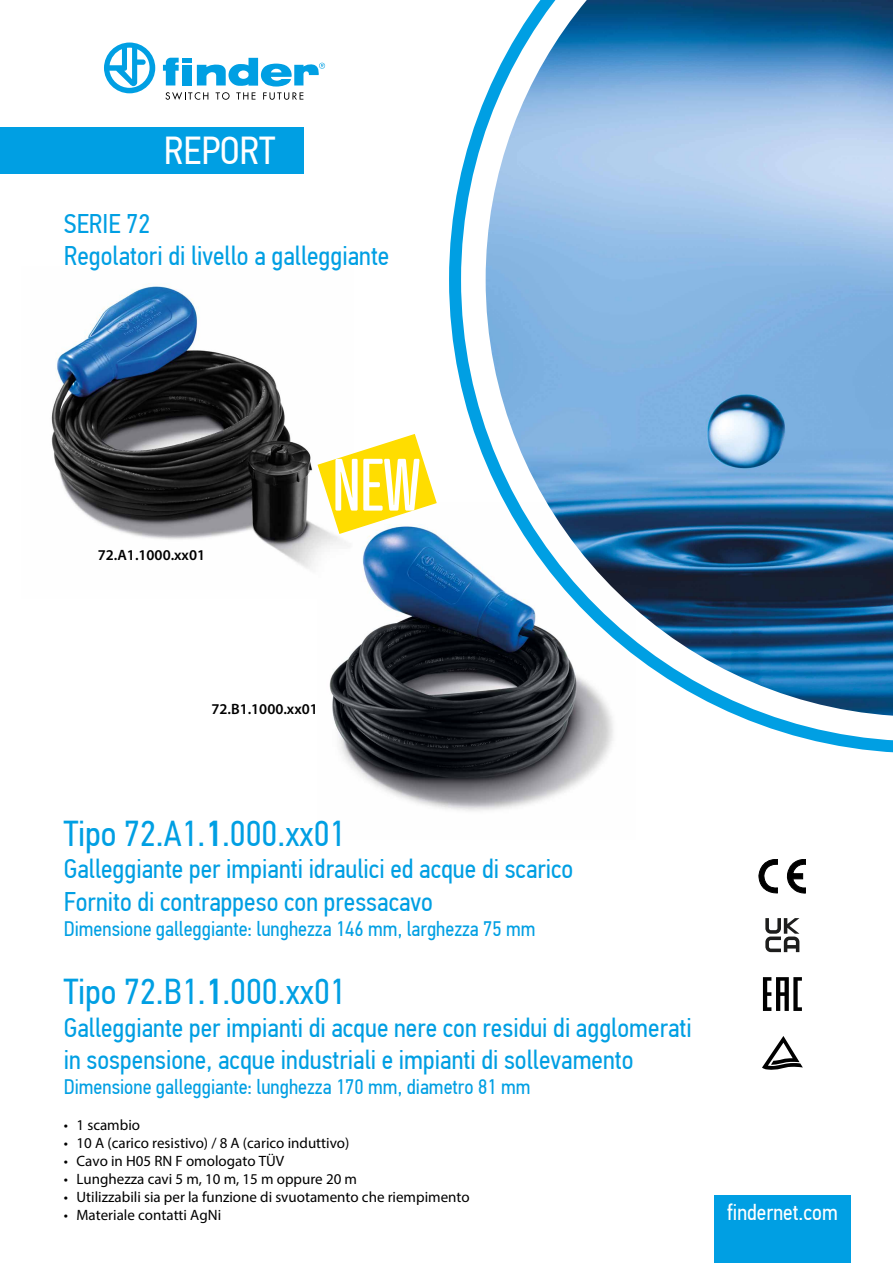
<style>
.page{position:relative;width:893px;height:1263px;background:#fff}
.page>*{position:absolute;margin:0;border:0;box-sizing:border-box;transform-origin:0 0}
.t1{font:39px "PF Din Text Cond Pro";color:#fff}
.t2{font:36px "PF Din Text Cond Pro";color:#009fe3}
.t3{font:27px/32.4px "PF Din Text Cond Pro";color:#009fe3}
.t4{font:22.5px "PF Din Text Cond Pro";color:#fff}
.t5{font:21px "PF Din Text Cond Pro";color:#009fe3}
.t6{font:15px "Myriad Pro";color:#000}
.t7{font:600 15px "Myriad Pro";color:#000}
.s1{font-weight:500}
</style>
<div class="page">
<img style="left:329px;top:534px;width:278px;height:277px">
<svg style="left:104px;top:43px;width:51px;height:50px"></svg>
<svg style="left:163px;top:58px;width:162px;height:42px"></svg>
<div style="left:714px;top:1195px;width:136px;height:68px;background:#009fe3"></div>
<div style="left:0;top:128px;width:304px;height:46px;background:#009fe3"></div>
<svg style="left:449px;top:96px;width:444px;height:657px"></svg>
<img style="left:486px;top:0;width:407px;height:716px">
<svg style="left:765px;top:918px;width:34px;height:34px"></svg>
<svg style="left:759px;top:859px;width:19px;height:34px"></svg>
<svg style="left:786px;top:859px;width:20px;height:34px"></svg>
<svg style="left:763px;top:977px;width:39px;height:34px"></svg>
<svg style="left:762px;top:1036px;width:41px;height:34px"></svg>
<img style="left:51px;top:283px;width:302px;height:316px">
<svg style="left:318px;top:434px;width:119px;height:100px"></svg>
<h1 class="t1" style="left:164px;top:128px;width:113px">REPORT</h1>
<p class="t3" style="left:64px;top:207px;width:327px">SERIE 72<br>Regolatori di livello a galleggiante</p>
<p class="t7" style="left:98px;top:545px;width:109px">72.A1.1000.xx01</p>
<p class="t7" style="left:211px;top:699px;width:108px">72.B1.1000.xx01</p>
<h2 class="t2" style="left:64px;top:812px;width:283px">Tipo 72.A1.<span class="s1">1</span>.000.xx01</h2>
<p class="t3" style="left:64px;top:853px;width:511px">Galleggiante per impianti idraulici ed acque di scarico<br>Fornito di contrappeso con pressacavo</p>
<p class="t5" style="left:64px;top:916px;width:473px">Dimensione galleggiante: lunghezza 146 mm, larghezza 75 mm</p>
<h2 class="t2" style="left:64px;top:971px;width:283px">Tipo 72.B1.<span class="s1">1</span>.000.xx01</h2>
<p class="t3" style="left:64px;top:1011px;width:629px">Galleggiante per impianti di acque nere con residui di agglomerati in sospensione, acque industriali e impianti di sollevamento</p>
<p class="t5" style="left:64px;top:1075px;width:468px">Dimensione galleggiante: lunghezza 170 mm, diametro 81 mm</p>
<p class="t6" style="left:64px;top:1116px;width:78px">• 1 scambio</p>
<p class="t6" style="left:64px;top:1134px;width:287px">• 10 A (carico resistivo) / 8 A (carico induttivo)</p>
<p class="t6" style="left:64px;top:1152px;width:222px">• Cavo in H05 RN F omologato TÜV</p>
<p class="t6" style="left:64px;top:1170px;width:295px">• Lunghezza cavi 5 m, 10 m, 15 m oppure 20 m</p>
<p class="t6" style="left:64px;top:1188px;width:407px">• Utilizzabili sia per la funzione di svuotamento che riempimento</p>
<p class="t6" style="left:64px;top:1206px;width:159px">• Materiale contatti AgNi</p>
<p class="t4" style="left:727px;top:1199px;width:112px">findernet.com</p>
</div>
